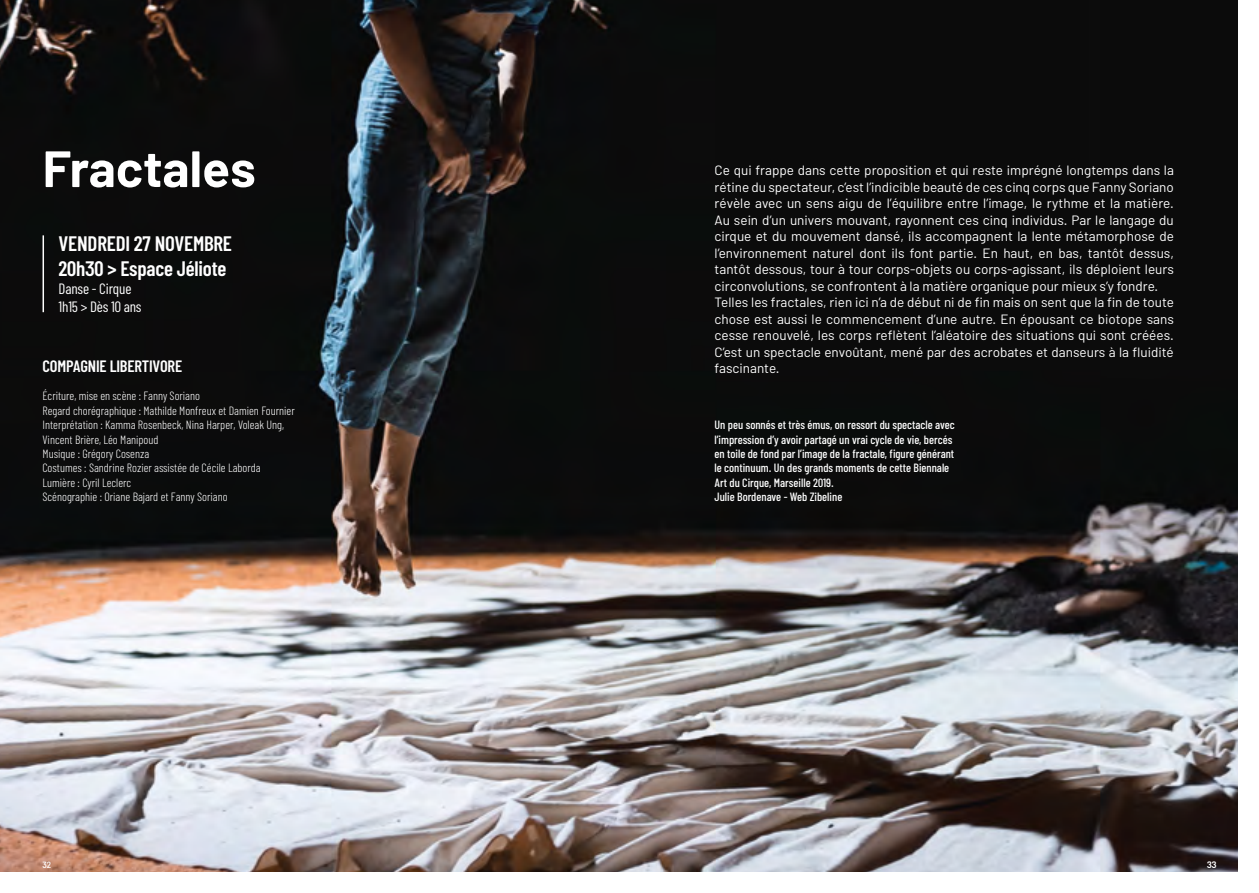
<style>
.page{position:relative;width:1259px;height:893px;background:#fff}
.page>*{position:absolute;margin:0;border:0;box-sizing:border-box;transform-origin:0 0}
.t1{font:700 51px "Barlow";color:#fff}
.t2{font:600 21px/25.2px "Barlow Condensed";letter-spacing:-.01em;color:#fff}
.t3{font:600 16.5px "Barlow Condensed";letter-spacing:-.01em;color:#fff}
.t4{font:15px/18px "Barlow Condensed";letter-spacing:-.01em;color:#fff}
.t5{font:13.5px/16.5px "Barlow";color:#fff}
.t6{font:300 12px/14.4px "Barlow Condensed";color:#fff}
.t7{font:500 12px/14.4px "Barlow Condensed";color:#fff}
.t8{font:500 semi-condensed 9px "Barlow";color:#fff}
.t9{font:700 9px "Dosis";color:#fff}
</style>
<div class="page">
<img style="left:0;top:0;width:1237px;height:872px">
<hr style="left:43px;top:235px;width:1px;height:77px;background:#fff">
<h1 class="t1" style="left:43px;top:137px;width:215px">Fractales</h1>
<p class="t5" style="left:714px;top:162px;width:461px">Ce qui frappe dans cette proposition et qui reste imprégné longtemps dans la rétine du spectateur, c’est l’indicible beauté de ces cinq corps que Fanny Soriano révèle avec un sens aigu de l’équilibre entre l’image, le rythme et la matière.<br>Au sein d’un univers mouvant, rayonnent ces cinq individus. Par le langage du cirque et du mouvement dansé, ils accompagnent la lente métamorphose de l’environnement naturel dont ils font partie. En haut, en bas, tantôt dessus, tantôt dessous, tour à tour corps-objets ou corps-agissant, ils déploient leurs circonvolutions, se confrontent à la matière organique pour mieux s’y fondre.<br>Telles les fractales, rien ici n’a de début ni de fin mais on sent que la fin de toute chose est aussi le commencement d’une autre. En épousant ce biotope sans cesse renouvelé, les corps reflètent l’aléatoire des situations qui sont créées.<br>C’est un spectacle envoûtant, mené par des acrobates et danseurs à la fluidité</p>
<h2 class="t2" style="left:59px;top:230px;width:175px">VENDREDI 27 NOVEMBRE<br>20h30 &gt; Espace Jéliote</h2>
<p class="t4" style="left:59px;top:279px;width:84px">Danse - Cirque<br>1h15 &gt; Dès 10 ans</p>
<p class="t3" style="left:43px;top:355px;width:141px">COMPAGNIE LIBERTIVORE</p>
<p class="t5" style="left:714px;top:360px;width:67px">fascinante.</p>
<p class="t6" style="left:43px;top:389px;width:254px">Écriture, mise en scène : Fanny Soriano<br>Regard chorégraphique : Mathilde Monfreux et Damien Fournier Interprétation : Kamma Rosenbeck, Nina Harper, Voleak Ung, Vincent Brière, Léo Manipoud<br>Musique : Grégory Cosenza<br>Costumes : Sandrine Rozier assistée de Cécile Laborda Lumière : Cyril Leclerc<br>Scénographie : Oriane Bajard et Fanny Soriano</p>
<p class="t7" style="left:714px;top:417px;width:242px">Un peu sonnés et très émus, on ressort du spectacle avec l’impression d’y avoir partagé un vrai cycle de vie, bercés en toile de fond par l’image de la fractale, figure générant le continuum. Un des grands moments de cette Biennale Art du Cirque, Marseille 2019.<br>Julie Bordenave - Web Zibeline</p>
<p class="t8" style="left:43px;top:859px;width:10px">32</p>
<p class="t9" style="left:1207px;top:859px;width:11px">33</p>
</div>
